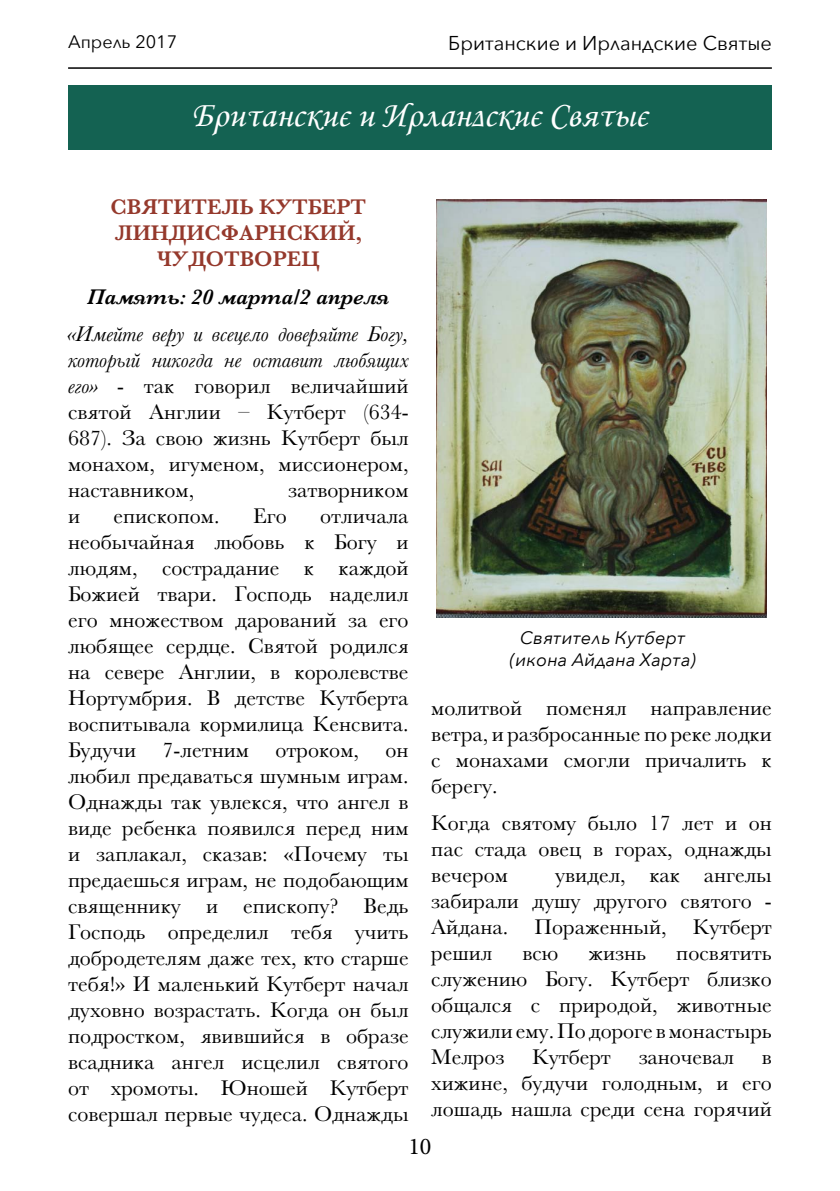
<style>
.page{position:relative;width:840px;height:1191px;background:#fff}
.page>*{position:absolute;margin:0;border:0;box-sizing:border-box;transform-origin:0 0}
.t1{font:36px "NK Monotype Corsiva";color:#fff}
.t2{font:24px "Minion Pro";color:#000}
.t3{font:22px/26px "Baskerville";color:#000;text-align:justify}
.t4{font:600 22px "Baskerville";color:#95392c}
.t5{font:italic 600 22px "Baskerville";color:#000}
.t6{font:20px "Avenir Next";color:#000}
.t7{font:italic 18px/21.6px "Avenir Next";color:#000;text-align:center}
.t8{font:18px "Avenir Next";color:#000}
.s1{font-style:italic}
</style>
<div class="page">
<hr style="left:68px;top:67px;width:703px;height:2px;background:#000">
<div style="left:68px;top:86px;width:703px;height:64px;background:#146252"></div>
<img style="left:436px;top:199px;width:329px;height:418px">
<p class="t8" style="left:68px;top:26px;width:110px">Апрель 2017</p>
<p class="t6" style="left:448px;top:26px;width:325px">Британские и Ирландские Святые</p>
<h1 class="t1" style="left:192px;top:93px;width:456px">Британские и Ирландские Святые</h1>
<p class="t4" style="left:110px;top:192px;width:65px">СВЯТИТ</p>
<p class="t4" style="left:207px;top:192px;width:69px">ЕЛЬ КУТБ</p>
<p class="t4" style="left:322px;top:192px;width:30px">ЕРТ</p>
<p class="t4" style="left:115px;top:218px;width:19px">ЛИНДИ</p>
<p class="t4" style="left:204px;top:218px;width:117px">СФАРНСКИЙ</p>
<p class="t4" style="left:355px;top:218px;width:8px">,</p>
<p class="t4" style="left:157px;top:244px;width:33px">ЧУДОТВОР</p>
<p class="t4" style="left:287px;top:244px;width:33px">ЕЦ</p>
<p class="t5" style="left:87px;top:281px;width:303px">Память: 20 марта/2 апреля</p>
<p class="t3" style="left:68px;top:321px;width:342px"><span class="s1">«Имейте веру и всецело доверяйте Богу, который никогда не оставит любящих его»</span> - так говорил величайший святой Англии – Кутберт (634- 687). За свою жизнь Кутберт был монахом, игуменом, миссионером, наставником,</p>
<p class="t3" style="left:288px;top:477px;width:122px">затворником</p>
<p class="t3" style="left:68px;top:503px;width:14px">и</p>
<p class="t3" style="left:113px;top:503px;width:108px">епископом.</p>
<p class="t3" style="left:253px;top:503px;width:35px">Его</p>
<p class="t3" style="left:68px;top:503px;width:342px;text-indent:252px">отличала необычайная любовь к Богу и людям, сострадание к каждой Божией твари. Господь наделил его множеством дарований за его любящее сердце. Святой родился на севере Англии, в королевстве Нортумбрия. В детстве Кутберта воспитывала кормилица Кенсвита.<br>Будучи 7-летним отроком, он любил предаваться шумным играм.<br>Однажды так увлекся, что ангел в виде ребенка появился перед ним и заплакал, сказав: «Почему ты предаешься играм, не подобающим священнику и епископу? Ведь Господь определил тебя учить добродетелям даже тех, кто старше тебя!» И маленький Кутберт начал духовно возрастать. Когда он был подростком, явившийся в образе всадника ангел исцелил святого от хромоты. Юношей Кутберт совершал первые чудеса. Однажды</p>
<p class="t7" style="left:509px;top:626px;width:187px">Святитель Кутберт (икона Айдана Харта)</p>
<p class="t3" style="left:431px;top:694px;width:342px">молитвой поменял направление ветра, и разбросанные по реке лодки с монахами смогли причалить к берегу.</p>
<p class="t3" style="left:431px;top:810px;width:342px">Когда святому было 17 лет и он пас стада овец в горах, однажды вечером</p>
<p class="t3" style="left:431px;top:862px;width:342px;text-indent:124px">увидел, как ангелы забирали душу другого святого - Айдана. Пораженный, Кутберт решил</p>
<p class="t3" style="left:431px;top:940px;width:342px;text-indent:245px">посвятить служению Богу. Кутберт близко общался с природой, животные служили ему. По дороге в монастырь Мелроз</p>
<p class="t3" style="left:522px;top:940px;width:37px">всю</p>
<p class="t3" style="left:588px;top:940px;width:59px">жизнь</p>
<p class="t3" style="left:531px;top:1044px;width:80px">Кутберт</p>
<p class="t3" style="left:638px;top:1044px;width:97px">заночевал</p>
<p class="t3" style="left:431px;top:1044px;width:342px;text-indent:330px">в хижине, будучи голодным, и его лошадь нашла среди сена горячий</p>
<p class="t2" style="left:408px;top:1130px;width:25px">10</p>
</div>
